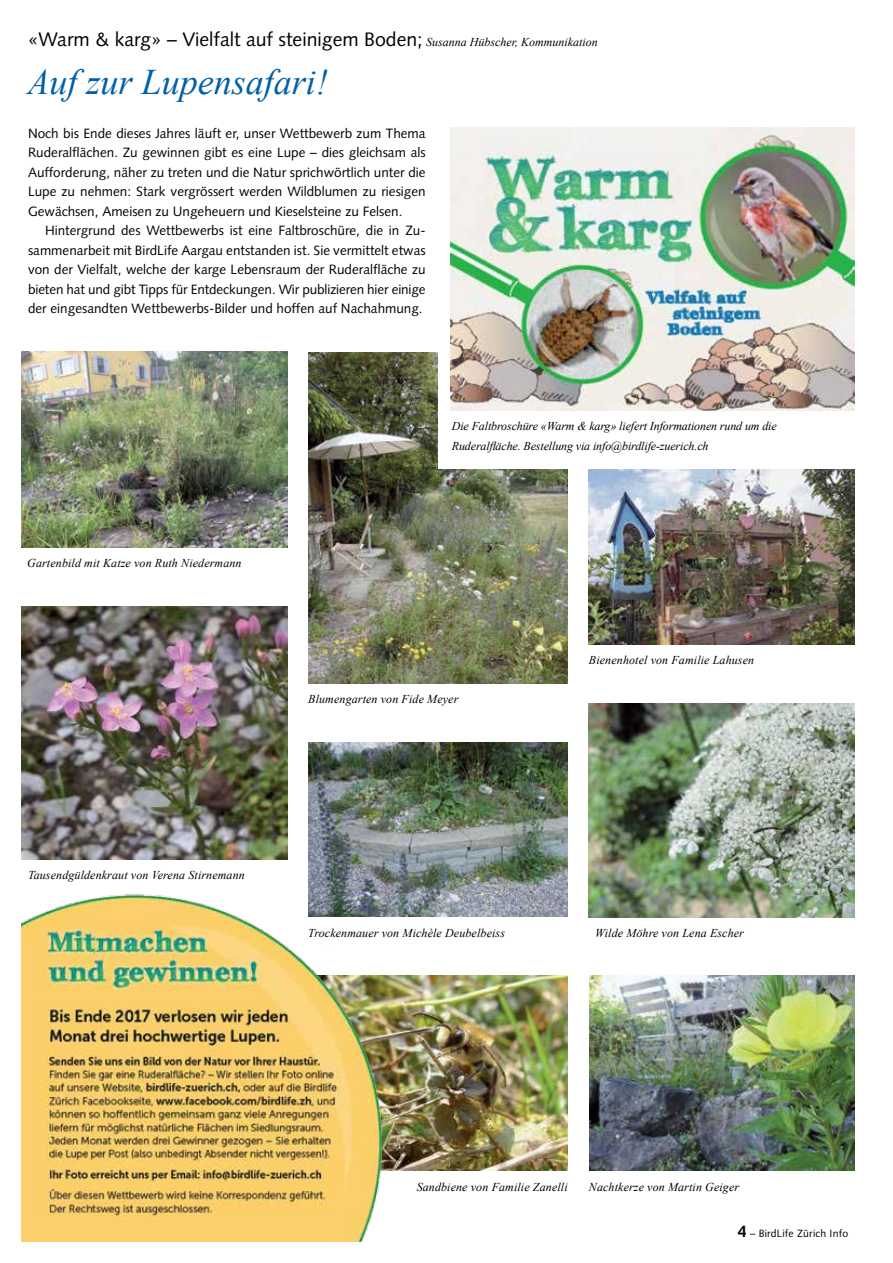
<style>
.page{position:relative;width:893px;height:1263px;background:#fff}
.page>*{position:absolute;margin:0;border:0;box-sizing:border-box;transform-origin:0 0}
.t1{font:italic 36px "Times New Roman";color:#0060a9}
.t2{font:19.5px "Syntax";color:#000}
.t3{font:13.5px/19.5px "Syntax";color:#000;text-align:justify}
.t4{font:italic 12px "Times New Roman";letter-spacing:.01em;color:#000}
.t5{font:italic 12px/19.5px "Times New Roman";letter-spacing:-.01em;color:#000}
.t6{font:10.5px "Syntax";letter-spacing:.02em;color:#000}
.s1{font-family:"Times New Roman";font-style:italic;font-size:12px}
.s2{font-weight:700;font-size:16.5px}
</style>
<div class="page">
<img style="left:21px;top:352px;width:266px;height:195px">
<img style="left:308px;top:352px;width:260px;height:332px">
<img style="left:308px;top:742px;width:260px;height:174px">
<img style="left:589px;top:469px;width:266px;height:175px">
<img style="left:21px;top:606px;width:266px;height:253px">
<img style="left:389px;top:975px;width:179px;height:195px">
<img style="left:590px;top:975px;width:265px;height:196px">
<img style="left:21px;top:888px;width:368px;height:354px">
<div style="left:438px;top:128px;width:416px;height:341px;background:#fff"></div>
<img style="left:451px;top:128px;width:403px;height:283px">
<img style="left:589px;top:703px;width:266px;height:215px">
<h2 class="t2" style="left:28px;top:28px;width:572px">«Warm &amp; karg» – Vielfalt auf steinigem Boden; <span class="s1">Susanna Hübscher, Kommunikation</span></h2>
<h1 class="t1" style="left:28px;top:58px;width:302px">Auf zur Lupensafari!</h1>
<p class="t3" style="left:28px;top:123px;width:399px">Noch bis Ende dieses Jahres läuft er, unser Wettbewerb zum Thema Ruderalflächen. Zu gewinnen gibt es eine Lupe – dies gleichsam als Aufforderung, näher zu treten und die Natur sprichwörtlich unter die Lupe zu nehmen: Stark vergrössert werden Wildblumen zu riesigen Gewächsen, Ameisen zu Ungeheuern und Kieselsteine zu Felsen.</p>
<p class="t3" style="left:28px;top:221px;width:399px;text-indent:17px">Hintergrund des Wettbewerbs ist eine Faltbroschüre, die in Zu&shy;sammenarbeit mit BirdLife Aargau entstanden ist. Sie vermittelt etwas von der Vielfalt, welche der karge Lebensraum der Ruderalfläche zu bieten hat und gibt Tipps für Entdeckungen. Wir publizieren hier einige der eingesandten Wettbewerbs-Bilder und hoffen auf Nachahmung.</p>
<p class="t4" style="left:27px;top:555px;width:216px">Gartenbild mit Katze von Ruth Niedermann</p>
<p class="t5" style="left:452px;top:416px;width:326px">Die Faltbroschüre «Warm &amp; karg» liefert Informationen rund um die<br>Ruderalfläche. Bestellung via info@birdlife-zuerich.ch</p>
<p class="t4" style="left:308px;top:691px;width:152px">Blumengarten von Fide Meyer</p>
<p class="t4" style="left:589px;top:652px;width:167px">Bienenhotel von Familie Lahusen</p>
<p class="t4" style="left:28px;top:867px;width:218px">Tausendgüldenkraut von Verena Stirnemann</p>
<p class="t4" style="left:308px;top:925px;width:198px">Trockenmauer von Michèle Deubelbeiss</p>
<p class="t4" style="left:595px;top:925px;width:150px">Wilde Möhre von Lena Escher</p>
<p class="t4" style="left:417px;top:1179px;width:153px">Sandbiene von Familie Zanelli</p>
<p class="t4" style="left:589px;top:1179px;width:152px">Nachtkerze von Martin Geiger</p>
<p class="t6" style="left:738px;top:1227px;width:112px"><span class="s2">4</span> – BirdLife Zürich Info</p>
</div>
